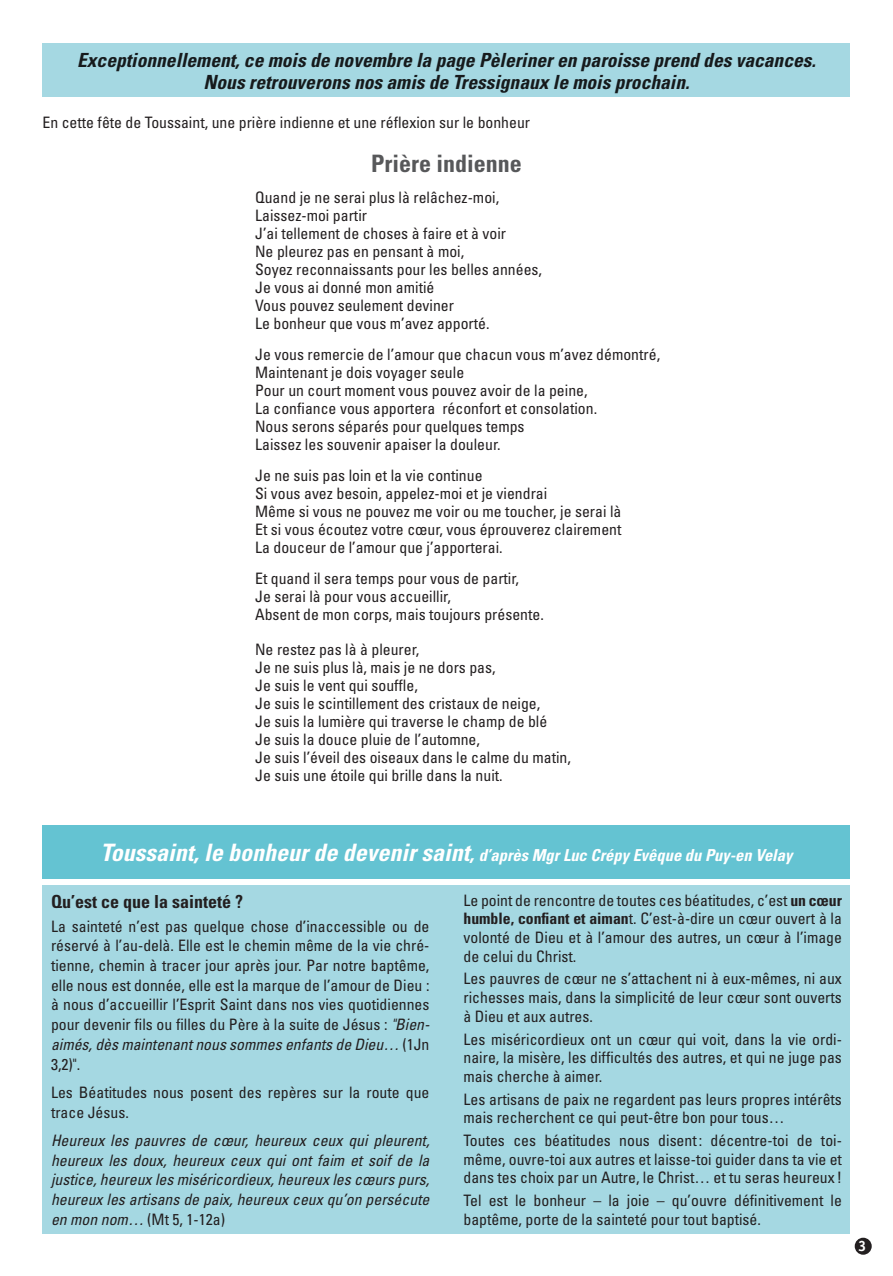
<style>
.page{position:relative;width:893px;height:1276px;background:#fff}
.page>*{position:absolute;margin:0;border:0;box-sizing:border-box;transform-origin:0 0}
.t1{font:700 condensed 24px "Univers";color:#57585a}
.t2{font:italic 700 condensed 19.5px/22.5px "Univers";color:#231f20;text-align:center}
.t3{font:700 condensed 18px "Univers";color:#231f20}
.t4{font:italic 700 condensed 16.5px "Univers";color:#fff}
.t5{font:condensed 15.75px/18px "Univers";color:#231f20}
.t6{font:italic condensed 15.75px/19.8px "Univers";color:#231f20;text-align:justify}
.t7{font:700 15px "Officina Sans";color:#fff}
.s1{font-size:24px}
.s2{font-size:21px}
.s3{font-style:italic}
.s4{font-style:normal}
.s5{font-weight:700}
</style>
<div class="page">
<div style="left:855px;top:1237px;width:17px;height:17px;background:#231f20;border-radius:50%"></div>
<div style="left:43px;top:44px;width:807px;height:53px;background:#a5d8e2"></div>
<div style="left:43px;top:884px;width:807px;height:349px;background:#a5d8e2"></div>
<div style="left:43px;top:825px;width:807px;height:53px;background:#64c3d2"></div>
<p class="t2" style="left:77px;top:48px;width:740px">Exceptionnellement, ce mois de novembre la page Pèleriner en paroisse prend des vacances.<br>Nous retrouverons nos amis de Tressignaux le mois prochain.</p>
<p class="t5" style="left:43px;top:113px;width:489px">En cette fête de Toussaint, une prière indienne et une réflexion sur le bonheur</p>
<h1 class="t1" style="left:371px;top:149px;width:152px">Prière indienne</h1>
<p class="t5" style="left:255px;top:188px;width:288px">Quand je ne serai plus là relâchez-moi, Laissez-moi partir<br>J’ai tellement de choses à faire et à voir<br>Ne pleurez pas en pensant à moi,<br>Soyez reconnaissants pour les belles années, Je vous ai donné mon amitié<br>Vous pouvez seulement deviner<br>Le bonheur que vous m’avez apporté.</p>
<p class="t5" style="left:255px;top:345px;width:407px">Je vous remercie de l’amour que chacun vous m’avez démontré, Maintenant je dois voyager seule<br>Pour un court moment vous pouvez avoir de la peine,<br>La confiance vous apportera réconfort et consolation.<br>Nous serons séparés pour quelques temps<br>Laissez les souvenir apaiser la douleur.</p>
<p class="t5" style="left:255px;top:466px;width:368px">Je ne suis pas loin et la vie continue<br>Si vous avez besoin, appelez-moi et je viendrai<br>Même si vous ne pouvez me voir ou me toucher, je serai là Et si vous écoutez votre cœur, vous éprouverez clairement La douceur de l’amour que j’apporterai.</p>
<p class="t5" style="left:255px;top:569px;width:290px">Et quand il sera temps pour vous de partir,<br>Je serai là pour vous accueillir,<br>Absent de mon corps, mais toujours présente.</p>
<p class="t5" style="left:255px;top:640px;width:317px">Ne restez pas là à pleurer,<br>Je ne suis plus là, mais je ne dors pas,<br>Je suis le vent qui souffle,<br>Je suis le scintillement des cristaux de neige,<br>Je suis la lumière qui traverse le champ de blé<br>Je suis la douce pluie de l’automne,<br>Je suis l’éveil des oiseaux dans le calme du matin, Je suis une étoile qui brille dans la nuit.</p>
<p class="t4" style="left:101px;top:845px;width:693px"><span class="s1">Toussaint, le bonheur de devenir saint</span><span class="s2">,</span> d’après Mgr Luc Crépy Evêque du Puy-en Velay</p>
<p class="t3" style="left:51px;top:890px;width:193px">Qu’est ce que la sainteté ?</p>
<p class="t5" style="left:51px;top:915px;width:380px;line-height:19.8px;text-align:justify">La sainteté n’est pas quelque chose d’inaccessible ou de réservé à l’au-delà. Elle est le chemin même de la vie chré&shy;tienne, chemin à tracer jour après jour. Par notre baptême, elle nous est donnée, elle est la marque de l’amour de Dieu : à nous d’accueillir l’Esprit Saint dans nos vies quotidiennes pour devenir fils ou filles du Père à la suite de Jésus : <span class="s3">"Bien&shy;aimés, dès maintenant nous sommes enfants de Dieu…</span> (1Jn 3,2)".</p>
<p class="t5" style="left:51px;top:1082px;width:380px;line-height:19.8px">Les Béatitudes nous posent des repères sur la route que trace Jésus.</p>
<p class="t6" style="left:51px;top:1130px;width:380px">Heureux les pauvres de cœur, heureux ceux qui pleurent, heureux les doux, heureux ceux qui ont faim et soif de la justice, heureux les miséricordieux, heureux les cœurs purs, heureux les artisans de paix, heureux ceux qu’on persécute en mon nom… <span class="s4">(Mt 5, 1-12a)</span></p>
<p class="t5" style="left:463px;top:890px;width:380px;line-height:18.6px;text-align:justify">Le point de rencontre de toutes ces béatitudes, c’est <span class="s5">un cœur humble, confiant et aiman</span>t. C’est-à-dire un cœur ouvert à la volonté de Dieu et à l’amour des autres, un cœur à l’image de celui du Christ.</p>
<p class="t5" style="left:463px;top:969px;width:380px;line-height:18.6px;text-align:justify">Les pauvres de cœur ne s’attachent ni à eux-mêmes, ni aux richesses mais, dans la simplicité de leur cœur sont ouverts à Dieu et aux autres.</p>
<p class="t5" style="left:463px;top:1029px;width:380px;line-height:18.6px;text-align:justify">Les miséricordieux ont un cœur qui voit, dans la vie ordi&shy;naire, la misère, les difficultés des autres, et qui ne juge pas mais cherche à aimer.</p>
<p class="t5" style="left:463px;top:1089px;width:380px;line-height:18.6px">Les artisans de paix ne regardent pas leurs propres intérêts mais recherchent ce qui peut-être bon pour tous…</p>
<p class="t5" style="left:463px;top:1131px;width:380px;line-height:18.6px;text-align:justify">Toutes ces béatitudes nous disent: décentre-toi de toi&shy;même, ouvre-toi aux autres et laisse-toi guider dans ta vie et dans tes choix par un Autre, le Christ… et tu seras heureux !</p>
<p class="t5" style="left:463px;top:1191px;width:380px;line-height:18.6px">Tel est le bonheur – la joie – qu’ouvre définitivement le baptême, porte de la sainteté pour tout baptisé.</p>
<p class="t7" style="left:858px;top:1236px;width:10px">3</p>
</div>
